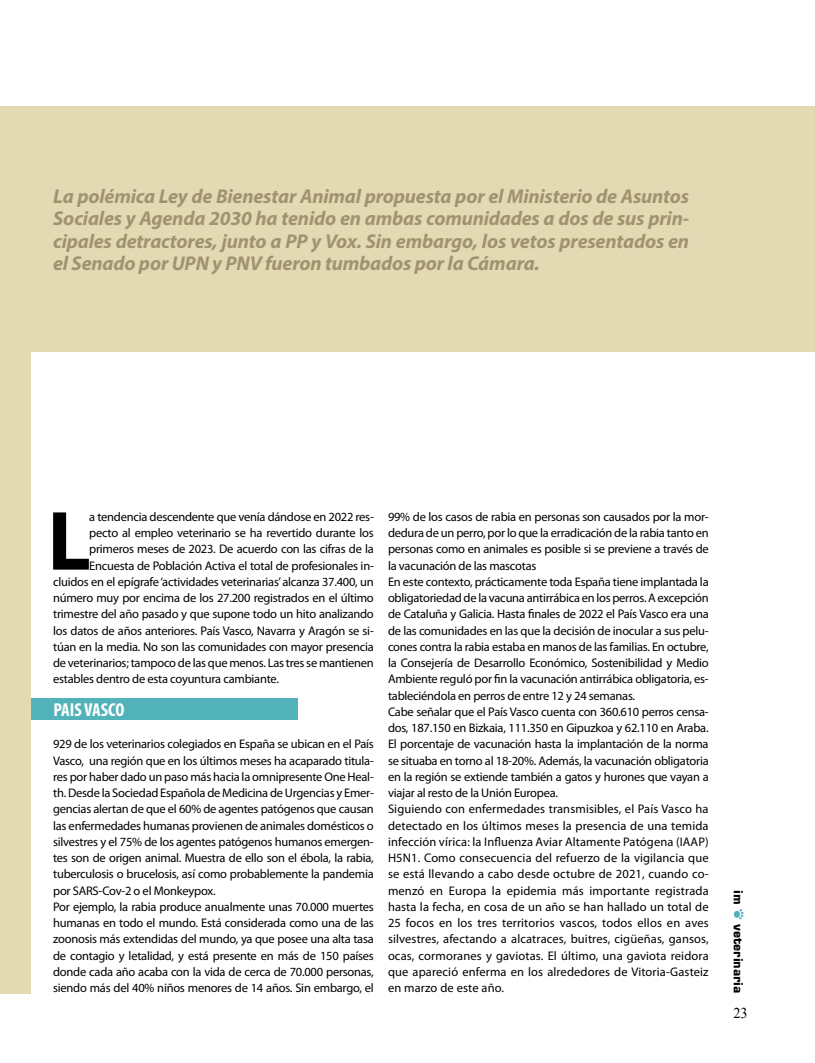
<style>
.page{position:relative;width:815px;height:1063px;background:#fff}
.page>*{position:absolute;margin:0;border:0;box-sizing:border-box;transform-origin:0 0}
.t1{font:700 84.88px "Myriad Pro";color:#000}
.t2{font:italic 700 20px/22.5px "Myriad Pro";letter-spacing:-.01em;color:#a1936e;text-align:justify}
.t3{font:700 condensed 18.75px "Myriad Pro";color:#fff}
.t4{font:15px "Times New Roman";color:#000;scale:.95 1}
.t5{font:12.5px/16.2px "Myriad Pro";letter-spacing:-.02em;color:#000}
.t6{font:700 12.5px "Square 721 BT";color:#000}
</style>
<div class="page">
<div style="left:734px;top:911px;width:6px;height:7px;background:#51b3b9;border-radius:50%"></div>
<svg style="left:739px;top:909px;width:5px;height:10px"></svg>
<div style="left:15px;top:699px;width:282px;height:21px;background:#51b3b9"></div>
<div style="left:0;top:106px;width:815px;height:246px;background:#e3dab4"></div>
<div style="left:0;top:106px;width:30px;height:888px;background:#e3dab4"></div>
<p class="t2" style="left:53px;top:184px;width:638px">La polémica Ley de Bienestar Animal propuesta por el Ministerio de Asuntos Sociales y Agenda 2030 ha tenido en ambas comunidades a dos de sus prin&shy;cipales detractores, junto a PP y Vox. Sin embargo, los vetos presentados en el Senado por UPN y PNV fueron tumbados por la Cámara.</p>
<h1 class="t1" style="left:48px;top:486px;width:45px">L</h1>
<p class="t5" style="left:89px;top:508px;width:286px">a tendencia descendente que venía dándose en 2022 res-</p>
<p class="t5" style="left:89px;top:525px;width:286px">pecto al empleo veterinario se ha revertido durante los</p>
<p class="t5" style="left:89px;top:541px;width:286px">primeros meses de 2023. De acuerdo con las cifras de la</p>
<p class="t5" style="left:89px;top:557px;width:286px">Encuesta de Población Activa el total de profesionales in-</p>
<p class="t5" style="left:53px;top:573px;width:322px">cluidos en el epígrafe ‘actividades veterinarias’ alcanza 37.400, un</p>
<p class="t5" style="left:53px;top:590px;width:322px">número muy por encima de los 27.200 registrados en el último</p>
<p class="t5" style="left:53px;top:606px;width:322px">trimestre del año pasado y que supone todo un hito analizando</p>
<p class="t5" style="left:53px;top:622px;width:322px">los datos de años anteriores. País Vasco, Navarra y Aragón se si-</p>
<p class="t5" style="left:53px;top:638px;width:322px">túan en la media. No son las comunidades con mayor presencia</p>
<p class="t5" style="left:53px;top:655px;width:322px">de veterinarios; tampoco de las que menos. Las tres se mantienen</p>
<p class="t5" style="left:53px;top:671px;width:227px">estables dentro de esta coyuntura cambiante.</p>
<h3 class="t3" style="left:53px;top:698px;width:73px">PAIS VASCO</h3>
<p class="t5" style="left:53px;top:736px;width:322px">929 de los veterinarios colegiados en España se ubican en el País Vasco, una región que en los últimos meses ha acaparado titula&shy;res por haber dado un paso más hacia la omnipresente One Heal&shy;th. Desde la Sociedad Española de Medicina de Urgencias y Emer&shy;gencias alertan de que el 60% de agentes patógenos que causan las enfermedades humanas provienen de animales domésticos o silvestres y el 75% de los agentes patógenos humanos emergen&shy;tes son de origen animal. Muestra de ello son el ébola, la rabia, tuberculosis o brucelosis, así como probablemente la pandemia por SARS-Cov-2 o el Monkeypox.<br>Por ejemplo, la rabia produce anualmente unas 70.000 muertes humanas en todo el mundo. Está considerada como una de las zoonosis más extendidas del mundo, ya que posee una alta tasa de contagio y letalidad, y está presente en más de 150 países donde cada año acaba con la vida de cerca de 70.000 personas, siendo más del 40% niños menores de 14 años. Sin embargo, el</p>
<p class="t5" style="left:388px;top:508px;width:322px">99% de los casos de rabia en personas son causados por la mor&shy;dedura de un perro, por lo que la erradicación de la rabia tanto en personas como en animales es posible si se previene a través de la vacunación de las mascotas<br>En este contexto, prácticamente toda España tiene implantada la obligatoriedad de la vacuna antirrábica en los perros. A excepción de Cataluña y Galicia. Hasta finales de 2022 el País Vasco era una de las comunidades en las que la decisión de inocular a sus pelu&shy;cones contra la rabia estaba en manos de las familias. En octubre, la Consejería de Desarrollo Económico, Sostenibilidad y Medio Ambiente reguló por fin la vacunación antirrábica obligatoria, es&shy;tableciéndola en perros de entre 12 y 24 semanas.<br>Cabe señalar que el País Vasco cuenta con 360.610 perros censa&shy;dos, 187.150 en Bizkaia, 111.350 en Gipuzkoa y 62.110 en Araba.<br>El porcentaje de vacunación hasta la implantación de la norma se situaba en torno al 18-20%. Además, la vacunación obligatoria en la región se extiende también a gatos y hurones que vayan a viajar al resto de la Unión Europea.<br>Siguiendo con enfermedades transmisibles, el País Vasco ha detectado en los últimos meses la presencia de una temida infección vírica: la Influenza Aviar Altamente Patógena (IAAP)<br>H5N1. Como consecuencia del refuerzo de la vigilancia que se está llevando a cabo desde octubre de 2021, cuando co&shy;menzó en Europa la epidemia más importante registrada hasta la fecha, en cosa de un año se han hallado un total de 25 focos en los tres territorios vascos, todos ellos en aves silvestres, afectando a alcatraces, buitres, cigüeñas, gansos, ocas, cormoranes y gaviotas. El último, una gaviota reidora que apareció enferma en los alrededores de Vitoria-Gasteiz en marzo de este año.</p>
<p class="t6" style="left:746px;top:890px;width:16px;rotate:90deg">im</p>
<p class="t6" style="left:746px;top:924px;width:71px;rotate:90deg">veterinaria</p>
<p class="t4" style="left:733px;top:1003px;width:17px">23</p>
</div>
